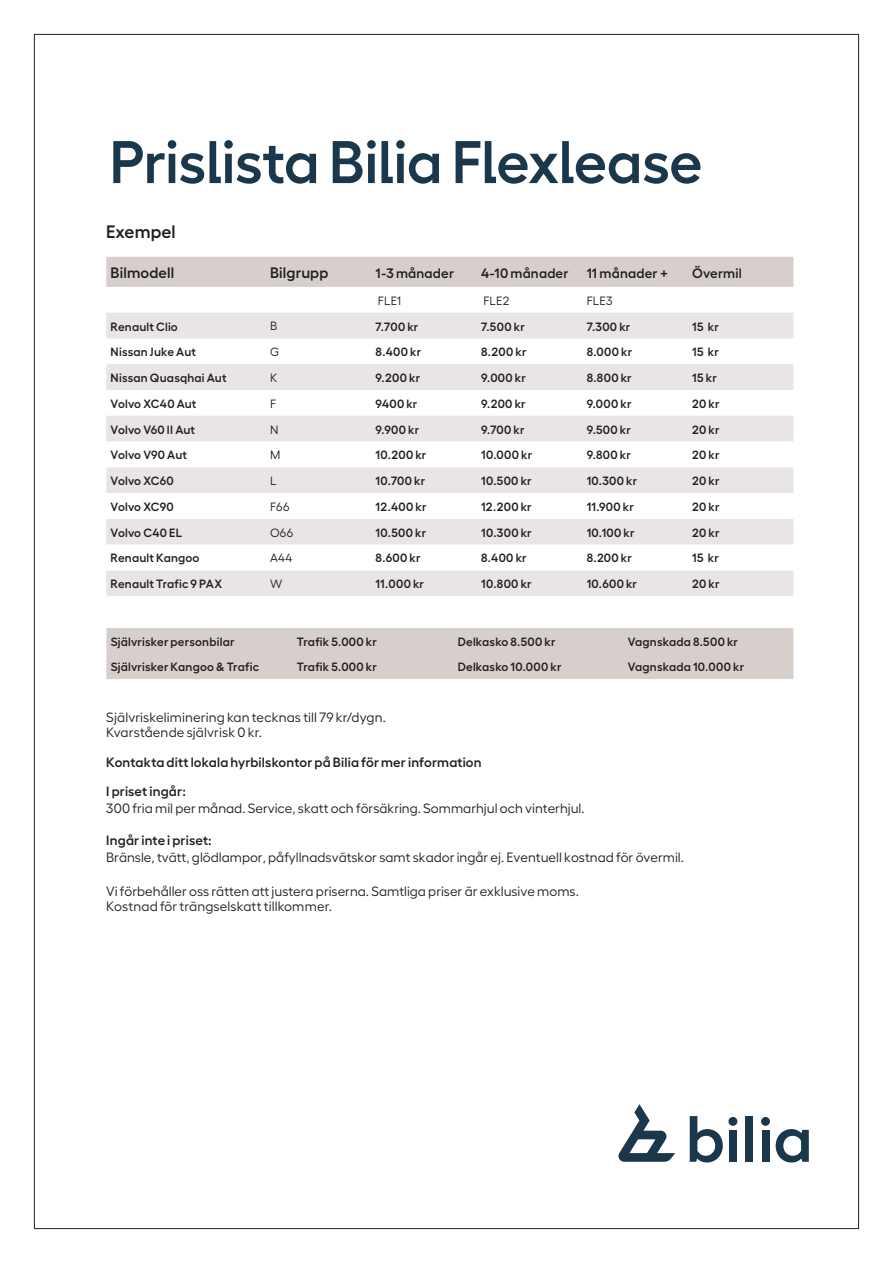
<style>
.page{position:relative;width:893px;height:1263px;background:#fff}
.page>*{position:absolute;margin:0;border:0;box-sizing:border-box;transform-origin:0 0}
.Rubrik{font:700 60px "Hellix Bilia Semi";letter-spacing:-.01em;color:#1a374b}
.Rubrik-2{font:600 18px "Hellix";letter-spacing:.005em;color:#231f20}
.Rubrik-3{font:600 15.15px "Hellix";letter-spacing:.01em;color:#231f20}
.Rubrik-4{font:600 13.65px "Hellix";letter-spacing:.015em;color:#231f20}
.Rubrik-5{font:13.5px/14.9px "Hellix";color:#231f20}
.Rubrik-6{font:600 13.5px "Hellix";letter-spacing:.015em;color:#231f20}
.Rubrik-7{font:600 12px "Hellix";letter-spacing:.02em;color:#231f20}
.Rubrik-8{font:12px "Hellix";letter-spacing:.01em;color:#231f20}
</style>
<div class="page">
<div style="left:728px;top:1117px;width:9px;height:9px;background:#1a374b;border-radius:50%"></div>
<div style="left:761px;top:1117px;width:9px;height:9px;background:#1a374b;border-radius:50%"></div>
<div style="left:729px;top:1130px;width:8px;height:32px;background:#1a374b"></div>
<div style="left:745px;top:1116px;width:8px;height:46px;background:#1a374b"></div>
<div style="left:762px;top:1130px;width:7px;height:32px;background:#1a374b"></div>
<svg style="left:776px;top:1129px;width:33px;height:33px"></svg>
<svg style="left:690px;top:1116px;width:33px;height:46px"></svg>
<svg style="left:618px;top:1104px;width:57px;height:58px"></svg>
<div style="left:106px;top:257px;width:687px;height:30px;background:#d6cfcc"></div>
<svg style="left:106px;top:313px;width:687px;height:283px;fill:#e9e5e4"></svg>
<svg style="left:106px;top:441px;width:687px;height:129px"></svg>
<div style="left:106px;top:628px;width:687px;height:51px;background:#d6cfcc"></div>
<p class="Rubrik" style="left:109px;top:115px;width:594px">Prislista Bilia Flexlease</p>
<p class="Rubrik-2" style="left:106px;top:218px;width:71px">Exempel</p>
<p class="Rubrik-3" style="left:111px;top:261px;width:65px">Bilmodell</p>
<p class="Rubrik-3" style="left:270px;top:261px;width:60px">Bilgrupp</p>
<p class="Rubrik-4" style="left:376px;top:262px;width:80px">1-3 månader</p>
<p class="Rubrik-4" style="left:481px;top:262px;width:89px">4-10 månader</p>
<p class="Rubrik-4" style="left:587px;top:262px;width:83px">11 månader +</p>
<p class="Rubrik-4" style="left:692px;top:262px;width:51px">Övermil</p>
<p class="Rubrik-8" style="left:378px;top:291px;width:25px">FLE1</p>
<p class="Rubrik-8" style="left:483px;top:291px;width:27px">FLE2</p>
<p class="Rubrik-8" style="left:587px;top:291px;width:27px">FLE3</p>
<p class="Rubrik-7" style="left:111px;top:317px;width:69px">Renault Clio</p>
<p class="Rubrik-8" style="left:270px;top:317px;width:9px">B</p>
<p class="Rubrik-7" style="left:376px;top:317px;width:44px">7.700 kr</p>
<p class="Rubrik-7" style="left:481px;top:317px;width:45px">7.500 kr</p>
<p class="Rubrik-7" style="left:587px;top:317px;width:45px">7.300 kr</p>
<p class="Rubrik-7" style="left:692px;top:317px;width:28px">15 kr</p>
<p class="Rubrik-7" style="left:111px;top:343px;width:87px">Nissan Juke Aut</p>
<p class="Rubrik-8" style="left:270px;top:343px;width:11px">G</p>
<p class="Rubrik-7" style="left:376px;top:343px;width:47px">8.400 kr</p>
<p class="Rubrik-7" style="left:481px;top:343px;width:47px">8.200 kr</p>
<p class="Rubrik-7" style="left:587px;top:343px;width:47px">8.000 kr</p>
<p class="Rubrik-7" style="left:692px;top:343px;width:28px">15 kr</p>
<p class="Rubrik-7" style="left:111px;top:368px;width:118px">Nissan Quasqhai Aut</p>
<p class="Rubrik-8" style="left:270px;top:369px;width:9px">K</p>
<p class="Rubrik-7" style="left:376px;top:368px;width:46px">9.200 kr</p>
<p class="Rubrik-7" style="left:481px;top:368px;width:46px">9.000 kr</p>
<p class="Rubrik-7" style="left:587px;top:368px;width:47px">8.800 kr</p>
<p class="Rubrik-7" style="left:692px;top:368px;width:26px">15 kr</p>
<p class="Rubrik-7" style="left:111px;top:394px;width:87px">Volvo XC40 Aut</p>
<p class="Rubrik-8" style="left:270px;top:394px;width:8px">F</p>
<p class="Rubrik-7" style="left:376px;top:394px;width:43px">9400 kr</p>
<p class="Rubrik-7" style="left:481px;top:394px;width:46px">9.200 kr</p>
<p class="Rubrik-7" style="left:587px;top:394px;width:46px">9.000 kr</p>
<p class="Rubrik-7" style="left:692px;top:394px;width:29px">20 kr</p>
<p class="Rubrik-7" style="left:111px;top:420px;width:86px">Volvo V60 II Aut</p>
<p class="Rubrik-8" style="left:270px;top:420px;width:10px">N</p>
<p class="Rubrik-7" style="left:376px;top:420px;width:45px">9.900 kr</p>
<p class="Rubrik-7" style="left:481px;top:420px;width:45px">9.700 kr</p>
<p class="Rubrik-7" style="left:587px;top:420px;width:46px">9.500 kr</p>
<p class="Rubrik-7" style="left:692px;top:420px;width:29px">20 kr</p>
<p class="Rubrik-7" style="left:111px;top:446px;width:78px">Volvo V90 Aut</p>
<p class="Rubrik-8" style="left:270px;top:446px;width:12px">M</p>
<p class="Rubrik-7" style="left:376px;top:446px;width:52px">10.200 kr</p>
<p class="Rubrik-7" style="left:481px;top:446px;width:53px">10.000 kr</p>
<p class="Rubrik-7" style="left:587px;top:446px;width:46px">9.800 kr</p>
<p class="Rubrik-7" style="left:692px;top:446px;width:29px">20 kr</p>
<p class="Rubrik-7" style="left:111px;top:471px;width:65px">Volvo XC60</p>
<p class="Rubrik-8" style="left:270px;top:472px;width:8px">L</p>
<p class="Rubrik-7" style="left:376px;top:471px;width:51px">10.700 kr</p>
<p class="Rubrik-7" style="left:481px;top:471px;width:52px">10.500 kr</p>
<p class="Rubrik-7" style="left:587px;top:471px;width:52px">10.300 kr</p>
<p class="Rubrik-7" style="left:692px;top:471px;width:29px">20 kr</p>
<p class="Rubrik-7" style="left:111px;top:497px;width:65px">Volvo XC90</p>
<p class="Rubrik-8" style="left:270px;top:497px;width:21px">F66</p>
<p class="Rubrik-7" style="left:376px;top:497px;width:52px">12.400 kr</p>
<p class="Rubrik-7" style="left:481px;top:497px;width:52px">12.200 kr</p>
<p class="Rubrik-7" style="left:587px;top:497px;width:49px">11.900 kr</p>
<p class="Rubrik-7" style="left:692px;top:497px;width:29px">20 kr</p>
<p class="Rubrik-7" style="left:111px;top:523px;width:73px">Volvo C40 EL</p>
<p class="Rubrik-8" style="left:270px;top:523px;width:25px">O66</p>
<p class="Rubrik-7" style="left:376px;top:523px;width:52px">10.500 kr</p>
<p class="Rubrik-7" style="left:481px;top:523px;width:52px">10.300 kr</p>
<p class="Rubrik-7" style="left:587px;top:523px;width:49px">10.100 kr</p>
<p class="Rubrik-7" style="left:692px;top:523px;width:29px">20 kr</p>
<p class="Rubrik-7" style="left:111px;top:549px;width:90px">Renault Kangoo</p>
<p class="Rubrik-8" style="left:270px;top:549px;width:24px">A44</p>
<p class="Rubrik-7" style="left:376px;top:549px;width:46px">8.600 kr</p>
<p class="Rubrik-7" style="left:481px;top:549px;width:47px">8.400 kr</p>
<p class="Rubrik-7" style="left:587px;top:549px;width:47px">8.200 kr</p>
<p class="Rubrik-7" style="left:692px;top:549px;width:28px">15 kr</p>
<p class="Rubrik-7" style="left:111px;top:575px;width:113px">Renault Trafic 9 PAX</p>
<p class="Rubrik-8" style="left:270px;top:575px;width:14px">W</p>
<p class="Rubrik-7" style="left:376px;top:575px;width:50px">11.000 kr</p>
<p class="Rubrik-7" style="left:481px;top:575px;width:52px">10.800 kr</p>
<p class="Rubrik-7" style="left:587px;top:575px;width:52px">10.600 kr</p>
<p class="Rubrik-7" style="left:692px;top:575px;width:29px">20 kr</p>
<p class="Rubrik-7" style="left:111px;top:632px;width:125px">Självrisker personbilar</p>
<p class="Rubrik-7" style="left:297px;top:632px;width:82px">Trafik 5.000 kr</p>
<p class="Rubrik-7" style="left:458px;top:632px;width:99px">Delkasko 8.500 kr</p>
<p class="Rubrik-7" style="left:628px;top:632px;width:112px">Vagnskada 8.500 kr</p>
<p class="Rubrik-7" style="left:111px;top:658px;width:150px">Självrisker Kangoo &amp; Trafic</p>
<p class="Rubrik-7" style="left:297px;top:658px;width:82px">Trafik 5.000 kr</p>
<p class="Rubrik-7" style="left:458px;top:658px;width:105px">Delkasko 10.000 kr</p>
<p class="Rubrik-7" style="left:628px;top:658px;width:118px">Vagnskada 10.000 kr</p>
<p class="Rubrik-5" style="left:106px;top:708px;width:281px">Självriskeliminering kan tecknas till 79 kr/dygn.<br>Kvarstående självrisk 0 kr.</p>
<p class="Rubrik-6" style="left:106px;top:751px;width:377px">Kontakta ditt lokala hyrbilskontor på Bilia för mer information</p>
<p class="Rubrik-6" style="left:106px;top:781px;width:81px">I priset ingår:</p>
<p class="Rubrik-5" style="left:106px;top:800px;width:480px">300 fria mil per månad. Service, skatt och försäkring. Sommarhjul och vinterhjul.</p>
<p class="Rubrik-6" style="left:106px;top:830px;width:107px">Ingår inte i priset:</p>
<p class="Rubrik-5" style="left:106px;top:848px;width:579px">Bränsle, tvätt, glödlampor, påfyllnadsvätskor samt skador ingår ej. Eventuell kostnad för övermil.</p>
<p class="Rubrik-5" style="left:106px;top:882px;width:474px">Vi förbehåller oss rätten att justera priserna. Samtliga priser är exklusive moms.<br>Kostnad för trängselskatt tillkommer.</p>
</div>
